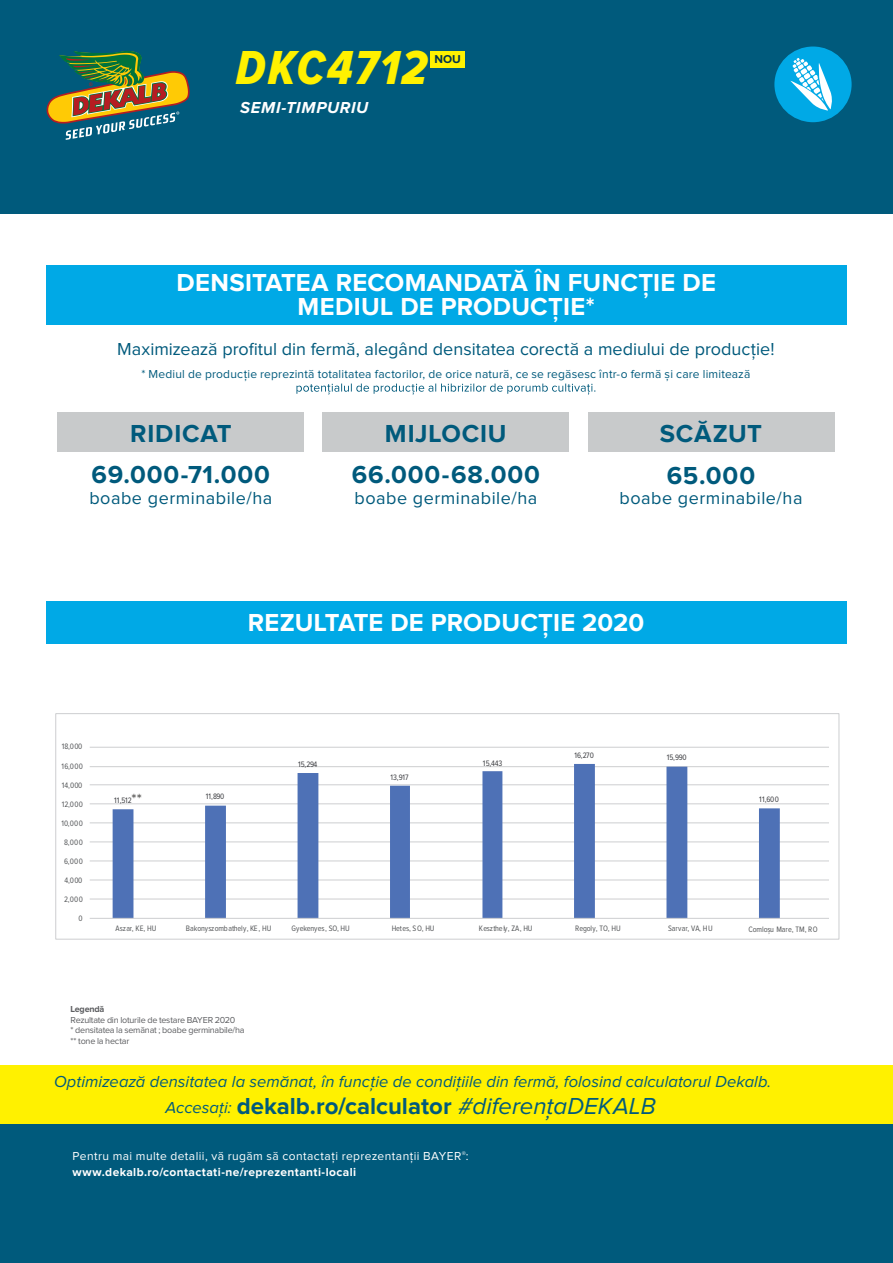
<style>
.page{position:relative;width:893px;height:1263px;background:#fff}
.page>*{position:absolute;margin:0;border:0;box-sizing:border-box;transform-origin:0 0}
.t1{font:49.5px "Proxima Nova Cond Extrabld It";letter-spacing:.04em;color:#fff100}
.t2{font:700 25.5px/24px "Proxima Nova";letter-spacing:.01em;color:#fff;text-align:center}
.t3{font:700 25.5px "Proxima Nova";letter-spacing:.03em;color:#005a7c}
.t4{font:700 24px "Proxima Nova";color:#005a7c}
.t5{font:18px "Proxima Nova";letter-spacing:.005em;color:#005a7c}
.t6{font:18px "Proxima Nova";letter-spacing:.03em;color:#005a7c}
.t7{font:italic 16.5px "Proxima Nova";letter-spacing:.005em;color:#005a7c}
.t8{font:italic 700 16.5px "Proxima Nova";letter-spacing:.04em;color:#fff}
.t9{font:15px "Proxima Nova";color:#484745}
.t10{font:12px/16.5px "Proxima Nova";letter-spacing:.035em;color:#fff}
.t11{font:12px "Proxima Nova";letter-spacing:.015em;color:#005a7c}
.t12{font:700 11.85px "Proxima Nova";color:#00324c}
.t13{font:9px/10.8px "Proxima Nova";letter-spacing:-.025em;color:#5c5d60}
.t14{font:700 9px "Proxima Nova";letter-spacing:-.03em;color:#5c5d60}
.t15{font:8.1px "Proxima Nova Cond";letter-spacing:-.005em;color:#56585a}
.t16{font:8.1px "Proxima Nova Cond";color:#3d3e42}
.t17{font:8.1px "Proxima Nova Cond";letter-spacing:.035em;color:#56585a}
.t18{font:8.1px "Proxima Nova Cond";letter-spacing:.02em;color:#56585a}
.s1{font-weight:400;font-style:italic;font-size:16.5px}
.s2{font-weight:400;font-style:italic}
.s3{font-weight:700}
</style>
<div class="page">
<div style="left:0;top:0;width:893px;height:213px;background:#005a7c"></div>
<div style="left:774px;top:47px;width:78px;height:75px;background:#00a9e6;border-radius:50%"></div>
<svg style="left:790px;top:58px;width:42px;height:52px"></svg>
<svg style="left:47px;top:51px;width:143px;height:89px"></svg>
<div style="left:0;top:1124px;width:893px;height:139px;background:#005a7c"></div>
<div style="left:46px;top:265px;width:800px;height:60px;background:#00a9e6"></div>
<div style="left:57px;top:412px;width:247px;height:40px;background:#c8cacb"></div>
<div style="left:588px;top:412px;width:246px;height:40px;background:#c8cacb"></div>
<div style="left:323px;top:412px;width:246px;height:40px;background:#c8cacb"></div>
<svg style="left:296px;top:384px;width:299px;height:11px"></svg>
<div style="left:46px;top:601px;width:800px;height:43px;background:#00a9e6"></div>
<div style="left:430px;top:51px;width:35px;height:16px;background:#fff100"></div>
<hr style="left:90px;top:898px;width:739px;height:1px;background:#cdced0">
<hr style="left:90px;top:879px;width:739px;height:1px;background:#cdced0">
<hr style="left:90px;top:860px;width:739px;height:1px;background:#cdced0">
<hr style="left:90px;top:841px;width:739px;height:1px;background:#cdced0">
<hr style="left:90px;top:822px;width:739px;height:1px;background:#cdced0">
<hr style="left:90px;top:803px;width:739px;height:1px;background:#cdced0">
<hr style="left:90px;top:784px;width:739px;height:1px;background:#cdced0">
<hr style="left:90px;top:766px;width:739px;height:1px;background:#cdced0">
<hr style="left:90px;top:747px;width:739px;height:1px;background:#cdced0">
<svg style="left:113px;top:764px;width:667px;height:154px"></svg>
<hr style="left:90px;top:918px;width:739px;height:1px;background:#cdced0">
<div style="left:55px;top:713px;width:784px;height:227px;border:1px solid #cdced0"></div>
<div style="left:0;top:1066px;width:893px;height:58px;background:#fff100"></div>
<h1 class="t1" style="left:236px;top:40px;width:193px">DKC4712</h1>
<h3 class="t12" style="left:435px;top:54px;width:28px">NOU</h3>
<h3 class="t8" style="left:240px;top:98px;width:130px">SEMI-TIMPURIU</h3>
<h2 class="t2" style="left:177px;top:271px;width:541px">DENSITATEA RECOMANDATĂ ÎN FUNCŢIE DE<br>MEDIUL DE PRODUCŢIE*</h2>
<h3 class="t5" style="left:117px;top:341px;width:659px">Maximizează profitul din fermă, alegând densitatea corectă a mediului de producţie!</h3>
<h3 class="t11" style="left:141px;top:369px;width:610px">* Mediul de producţie reprezintă totalitatea factorilor, de orice natură, ce se regăsesc într-o fermă și care limitează</h3>
<h2 class="t3" style="left:130px;top:422px;width:103px">RIDICAT</h2>
<h2 class="t3" style="left:385px;top:422px;width:123px">MIJLOCIU</h2>
<h2 class="t3" style="left:660px;top:422px;width:104px">SCĂZUT</h2>
<h2 class="t3" style="left:92px;top:462px;width:180px">69.000-71.000</h2>
<h2 class="t3" style="left:352px;top:462px;width:190px">66.000-68.000</h2>
<h2 class="t3" style="left:667px;top:464px;width:90px">65.000</h2>
<h3 class="t6" style="left:89px;top:490px;width:185px">boabe germinabile/ha</h3>
<h3 class="t6" style="left:354px;top:490px;width:184px">boabe germinabile/ha</h3>
<h3 class="t6" style="left:619px;top:490px;width:185px">boabe germinabile/ha</h3>
<h2 class="t2" style="left:248px;top:612px;width:398px">REZULTATE DE PRODUCŢIE 2020</h2>
<p class="t15" style="left:62px;top:743px;width:22px">18,000</p>
<p class="t15" style="left:62px;top:762px;width:23px">16,000</p>
<p class="t15" style="left:62px;top:781px;width:22px">14,000</p>
<p class="t15" style="left:62px;top:800px;width:23px">12,000</p>
<p class="t15" style="left:61px;top:819px;width:23px">10,000</p>
<p class="t15" style="left:64px;top:838px;width:20px">8,000</p>
<p class="t15" style="left:64px;top:857px;width:20px">6,000</p>
<p class="t15" style="left:64px;top:876px;width:19px">4,000</p>
<p class="t15" style="left:64px;top:895px;width:20px">2,000</p>
<p class="t15" style="left:78px;top:914px;width:6px">0</p>
<h3 class="t9" style="left:132px;top:792px;width:12px">**</h3>
<p class="t16" style="left:114px;top:796px;width:19px">11,512</p>
<p class="t16" style="left:206px;top:793px;width:20px">11,890</p>
<p class="t16" style="left:298px;top:760px;width:21px">15,294</p>
<p class="t16" style="left:391px;top:774px;width:19px">13,917</p>
<p class="t16" style="left:483px;top:759px;width:21px">15,443</p>
<p class="t16" style="left:574px;top:751px;width:21px">16,270</p>
<p class="t16" style="left:667px;top:754px;width:21px">15,990</p>
<p class="t16" style="left:759px;top:796px;width:21px">11,600</p>
<p class="t18" style="left:115px;top:924px;width:43px">Aszar, KE, HU</p>
<p class="t15" style="left:186px;top:924px;width:87px">Bakonyszombathely, KE, HU</p>
<p class="t15" style="left:291px;top:924px;width:60px">Gyekenyes, SO, HU</p>
<p class="t15" style="left:392px;top:924px;width:44px">Hetes, SO, HU</p>
<p class="t15" style="left:479px;top:924px;width:55px">Keszthely, ZA, HU</p>
<p class="t15" style="left:575px;top:924px;width:47px">Regoly, TO, HU</p>
<p class="t17" style="left:668px;top:924px;width:46px">Sarvar, VA, HU</p>
<p class="t15" style="left:748px;top:925px;width:71px">Comloșu Mare, TM, RO</p>
<p class="t14" style="left:71px;top:1004px;width:35px">Legendă</p>
<p class="t13" style="left:71px;top:1014px;width:176px">Rezultate din loturile de testare BAYER 2020<br>* densitatea la semănat ; boabe germinabile/ha ** tone la hectar</p>
<h3 class="t7" style="left:54px;top:1072px;width:786px">Optimizează densitatea la semănat, în funcție de condițiile din fermă, folosind calculatorul Dekalb. Accesați</h3>
<h3 class="t4" style="left:165px;top:1095px;width:492px"><span class="s1">Accesați:</span> dekalb.ro/calculator <span class="s2">#diferențaDEKALB</span></h3>
<h3 class="t10" style="left:73px;top:1148px;width:397px">Pentru mai multe detalii, vă rugăm să contactaţi reprezentanţii BAYER<sup>®</sup>: <span class="s3">www.dekalb.ro/contactati-ne/reprezentanti-locali</span></h3>
</div>
